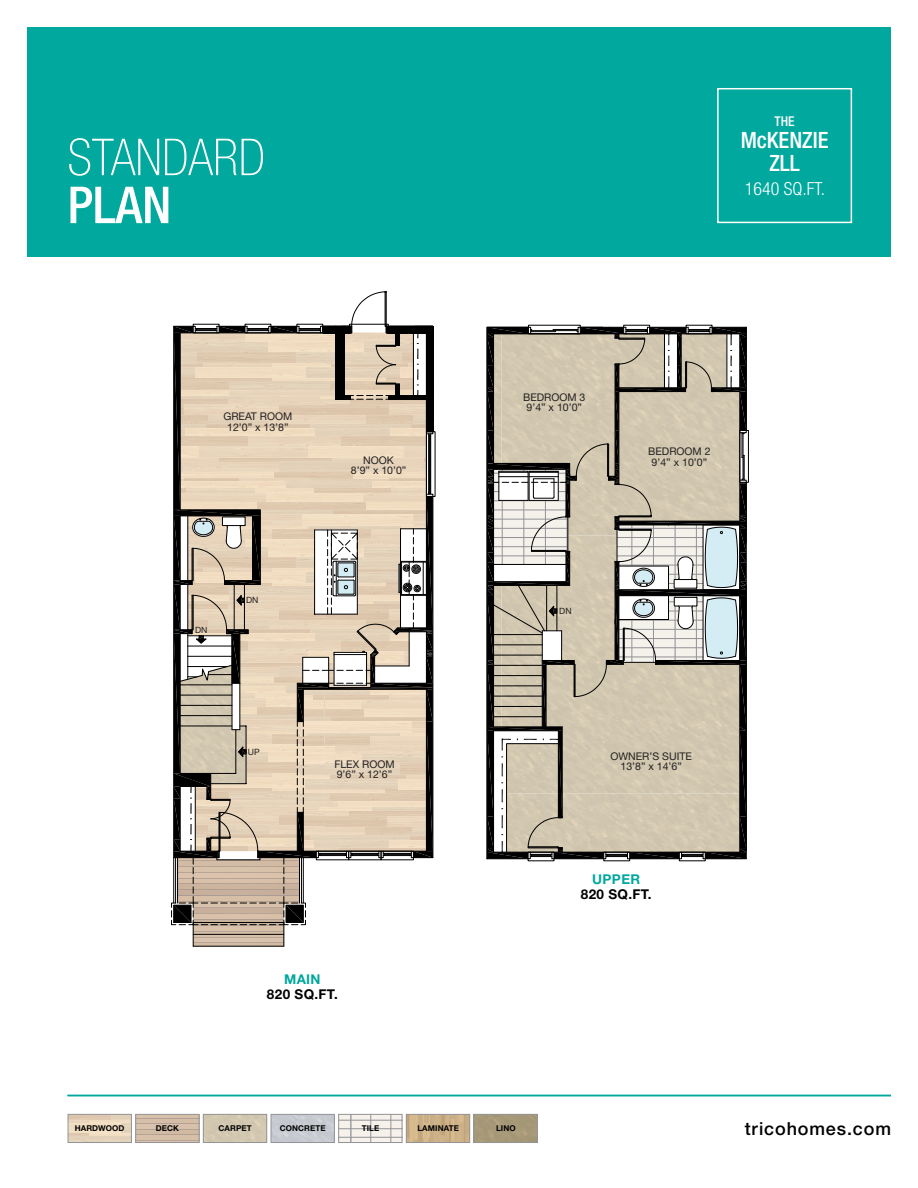
<style>
.page{position:relative;width:918px;height:1188px;background:#fff}
.page>*{position:absolute;margin:0;border:0;box-sizing:border-box;transform-origin:0 0}
.t1{font:100 condensed 51px "Helvetica Neue LT Std";color:#fff}
.t2{font:500 condensed 51px "Helvetica Neue LT Std";color:#fff}
.t3{font:500 condensed 22.5px/22.5px "Helvetica Neue LT Std";color:#fff;text-align:center}
.t4{font:500 18px "Helvetica Neue LT Std";letter-spacing:.05em;color:#000}
.t5{font:300 condensed 18px "Helvetica Neue LT Std";color:#fff}
.t6{font:700 13.5px "Helvetica Neue LT Std";letter-spacing:.025em;color:#000}
.t7{font:700 13.5px "Helvetica Neue LT Std";letter-spacing:.025em;color:#00a89d}
.t8{font:500 condensed 13.5px "Helvetica Neue LT Std";color:#fff}
.t9{font:10.5px/10.5px "Helvetica Neue LT Std";color:#221f1f;text-align:center}
.t10{font:8.7px "Helvetica Neue LT Std";color:#221f1f}
.t11{font:700 8.1px "Helvetica Neue LT Std";letter-spacing:.01em;color:#000}
</style>
<div class="page">
<div style="left:27px;top:27px;width:864px;height:229px;background:#00a89d"></div>
<div style="left:717px;top:88px;width:135px;height:135px;border:2px solid #fff"></div>
<svg style="left:171px;top:291px;width:265px;height:656px"></svg>
<svg style="left:486px;top:324px;width:263px;height:538px;background:#b8b1a2"></svg>
<hr style="left:68px;top:1095px;width:823px;height:1px;background:#00a89d">
<div style="left:474px;top:1114px;width:63px;height:29px;background:#a69977"></div>
<div style="left:474px;top:1114px;width:63px;height:29px;border:1px solid #939498"></div>
<svg style="left:408px;top:1116px;width:60px;height:25px"></svg>
<div style="left:406px;top:1114px;width:64px;height:29px;border:1px solid #939498"></div>
<svg style="left:341px;top:1116px;width:59px;height:25px"></svg>
<div style="left:339px;top:1114px;width:63px;height:29px;border:1px solid #939498"></div>
<div style="left:271px;top:1114px;width:63px;height:29px;background:#c6cad0"></div>
<div style="left:271px;top:1114px;width:64px;height:29px;border:1px solid #939498"></div>
<div style="left:203px;top:1114px;width:64px;height:29px;background:#d2c7b0"></div>
<div style="left:203px;top:1114px;width:64px;height:29px;border:1px solid #939498"></div>
<svg style="left:138px;top:1116px;width:59px;height:25px"></svg>
<div style="left:136px;top:1114px;width:63px;height:29px;border:1px solid #939498"></div>
<svg style="left:70px;top:1116px;width:60px;height:25px"></svg>
<div style="left:68px;top:1114px;width:64px;height:29px;border:1px solid #939498"></div>
<h1 class="t1" style="left:68px;top:129px;width:199px">STANDARD</h1>
<h1 class="t2" style="left:68px;top:175px;width:105px">PLAN</h1>
<p class="t9" style="left:223px;top:411px;width:71px">GREAT ROOM<br>12’0” x 13’8”</p>
<p class="t9" style="left:351px;top:455px;width:57px">NOOK<br>8’9” x 10’0”</p>
<p class="t10" style="left:195px;top:625px;width:14px">DN</p>
<p class="t10" style="left:246px;top:595px;width:14px">DN</p>
<p class="t10" style="left:248px;top:747px;width:13px">UP</p>
<p class="t9" style="left:334px;top:759px;width:62px;text-align:left">FLEX ROOM<br>9’6” x 12’6”</p>
<p class="t7" style="left:284px;top:971px;width:38px">MAIN</p>
<p class="t6" style="left:267px;top:986px;width:72px">820 SQ.FT.</p>
<p class="t8" style="left:774px;top:113px;width:22px">THE</p>
<h2 class="t3" style="left:741px;top:129px;width:89px">McKENZIE<br>ZLL</h2>
<h3 class="t5" style="left:745px;top:178px;width:82px">1640 SQ.FT.</h3>
<p class="t9" style="left:523px;top:392px;width:64px">BEDROOM 3<br>9’4” x 10’0”</p>
<p class="t9" style="left:648px;top:446px;width:64px">BEDROOM 2<br>9’4” x 10’0”</p>
<p class="t10" style="left:559px;top:606px;width:14px">DN</p>
<p class="t9" style="left:610px;top:751px;width:83px">OWNER’S SUITE<br>13’8” x 14’6”</p>
<p class="t7" style="left:592px;top:871px;width:49px">UPPER</p>
<p class="t6" style="left:581px;top:886px;width:72px">820 SQ.FT.</p>
<p class="t11" style="left:75px;top:1123px;width:51px">HARDWOOD</p>
<p class="t11" style="left:156px;top:1123px;width:25px">DECK</p>
<p class="t11" style="left:219px;top:1123px;width:35px">CARPET</p>
<p class="t11" style="left:280px;top:1123px;width:47px">CONCRETE</p>
<p class="t11" style="left:362px;top:1123px;width:19px">TILE</p>
<p class="t11" style="left:417px;top:1123px;width:43px">LAMINATE</p>
<p class="t11" style="left:496px;top:1123px;width:21px">LINO</p>
<h3 class="t4" style="left:745px;top:1118px;width:148px">tricohomes.com</h3>
</div>
